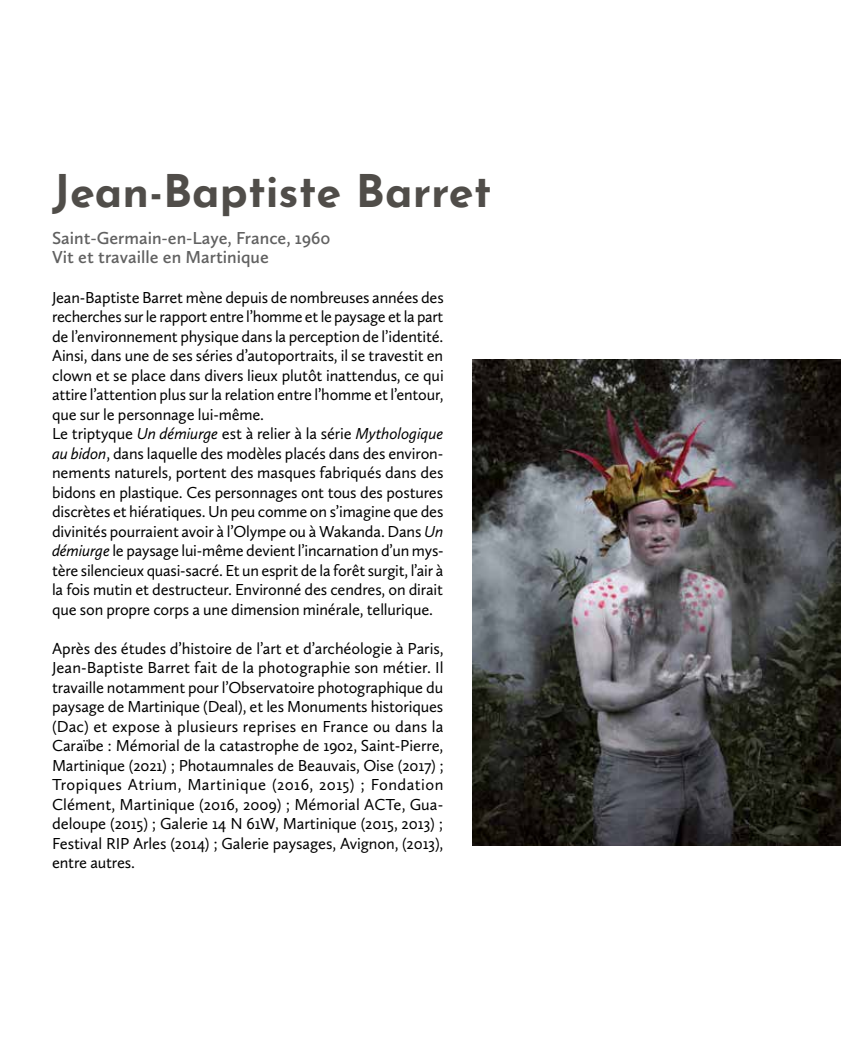
<style>
.page{position:relative;width:851px;height:1063px;background:#fff}
.page>*{position:absolute;margin:0;border:0;box-sizing:border-box;transform-origin:0 0}
.t1{font:700 45px "Josefin Sans";color:#504d49}
.t2{font:600 18px/19.5px "Calluna Sans";color:#616161}
.t3{font:16.5px/19.5px "Calluna Sans";letter-spacing:-.01em;color:#000}
.s1{font-style:italic}
</style>
<div class="page">
<img style="left:472px;top:360px;width:368px;height:486px">
<h1 class="t1" style="left:52px;top:151px;width:441px">Jean-Baptiste Barret</h1>
<p class="t2" style="left:52px;top:228px;width:280px">Saint-Germain-en-Laye, France, 1960<br>Vit et travaille en Martinique</p>
<p class="t3" style="left:52px;top:287px;width:393px">Jean-Baptiste Barret mène depuis de nombreuses années des recherches sur le rapport entre l’homme et le paysage et la part de l’environnement physique dans la perception de l’identité.<br>Ainsi, dans une de ses séries d’autoportraits, il se travestit en clown et se place dans divers lieux plutôt inattendus, ce qui attire l’attention plus sur la relation entre l’homme et l’entour, que sur le personnage lui-même.<br>Le triptyque <span class="s1">Un démiurge</span> est à relier à la série <span class="s1">Mythologique au bidon</span>, dans laquelle des modèles placés dans des environ&shy;nements naturels, portent des masques fabriqués dans des bidons en plastique. Ces personnages ont tous des postures discrètes et hiératiques. Un peu comme on s’imagine que des divinités pourraient avoir à l’Olympe ou à Wakanda. Dans <span class="s1">Un démiurge</span> le paysage lui-même devient l’incarnation d’un mys&shy;tère silencieux quasi-sacré. Et un esprit de la forêt surgit, l’air à la fois mutin et destructeur. Environné des cendres, on dirait que son propre corps a une dimension minérale, tellurique.</p>
<p class="t3" style="left:52px;top:638px;width:393px;text-align:justify">Après des études d’histoire de l’art et d’archéologie à Paris, Jean-Baptiste Barret fait de la photographie son métier. Il travaille notamment pour l’Observatoire photographique du paysage de Martinique (Deal), et les Monuments historiques (Dac) et expose à plusieurs reprises en France ou dans la Caraïbe : Mémorial de la catastrophe de 1902, Saint-Pierre, Martinique (2021) ; Photaumnales de Beauvais, Oise (2017) ; Tropiques Atrium, Martinique (2016, 2015) ; Fondation Clément, Martinique (2016, 2009) ; Mémorial ACTe, Gua&shy;deloupe (2015) ; Galerie 14 N 61W, Martinique (2015, 2013) ; Festival RIP Arles (2014) ; Galerie paysages, Avignon, (2013), entre autres.</p>
</div>
